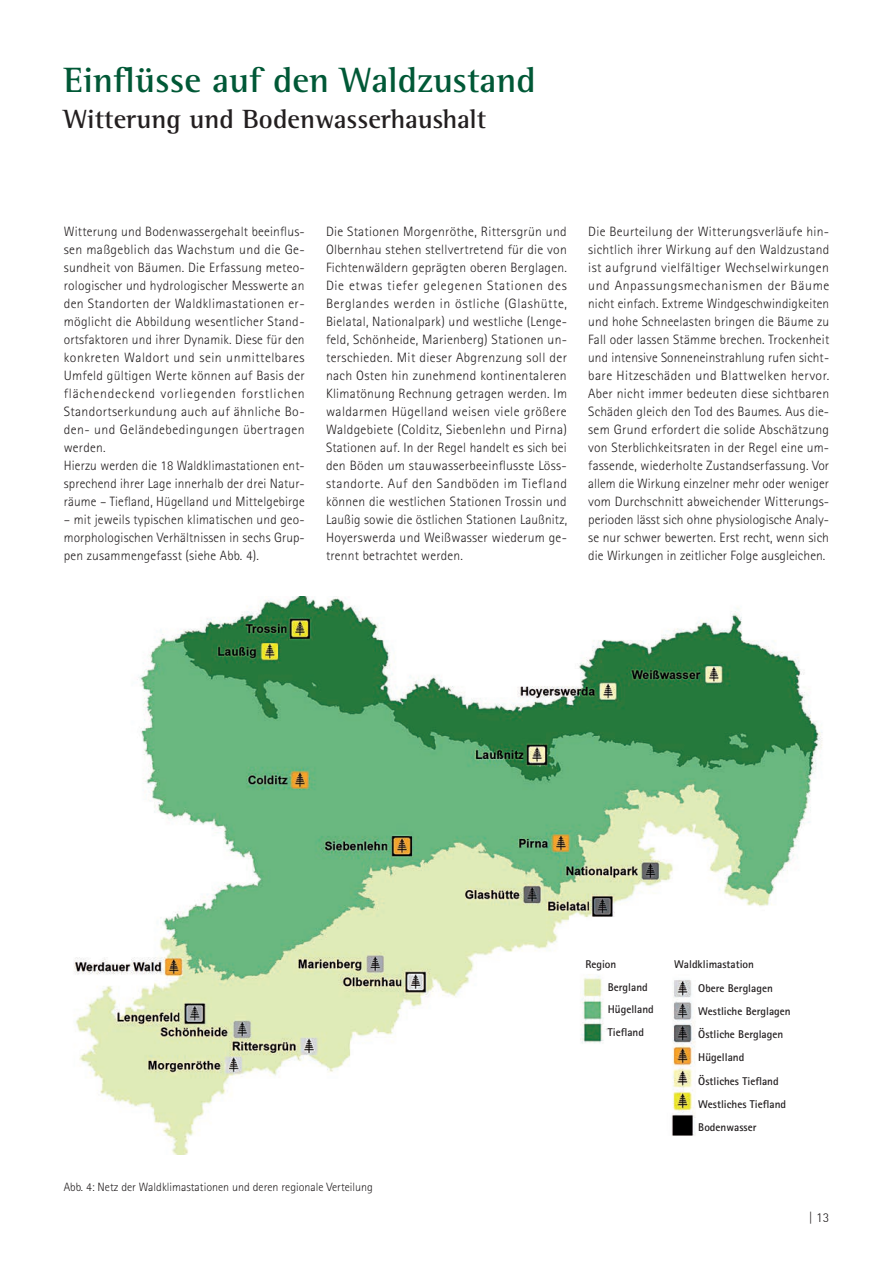
<style>
.page{position:relative;width:893px;height:1263px;background:#fff}
.page>*{position:absolute;margin:0;border:0;box-sizing:border-box;transform-origin:0 0}
.t1{font:700 36px "Rotis Semi Serif";color:#005836}
.t2{font:700 27px "Rotis Semi Serif";color:#231f20}
.t3{font:300 13.5px/18px "Rotis Sans Serif";letter-spacing:.015em;color:#231f20;text-align:justify}
.t4{font:300 13.5px "Rotis Sans Serif 45";color:#231f20}
.Figure{font:300 12px "Rotis Sans Serif";color:#231f20}
.t5{font:700 11.25px/23.2px "Rotis Sans Serif";color:#231f20}
</style>
<div class="page">
<img style="left:74px;top:596px;width:748px;height:558px">
<h1 class="t1" style="left:64px;top:59px;width:474px">Einflüsse auf den Waldzustand</h1>
<h2 class="t2" style="left:64px;top:103px;width:424px">Witterung und Bodenwasserhaushalt</h2>
<p class="t3" style="left:64px;top:223px;width:243px">Witterung und Bodenwassergehalt beeinflus&shy;sen maßgeblich das Wachstum und die Ge&shy;sundheit von Bäumen. Die Erfassung meteo&shy;rologischer und hydrologischer Messwerte an den Standorten der Waldklimastationen er&shy;möglicht die Abbildung wesentlicher Stand&shy;ortsfaktoren und ihrer Dynamik. Diese für den konkreten Waldort und sein unmittelbares Umfeld gültigen Werte können auf Basis der flächendeckend vorliegenden forstlichen Standortserkundung auch auf ähnliche Bo&shy;den- und Geländebedingungen übertragen werden.</p>
<p class="t3" style="left:64px;top:457px;width:242px">Hierzu werden die 18 Waldklimastationen ent&shy;sprechend ihrer Lage innerhalb der drei Natur&shy;räume – Tiefland, Hügelland und Mittelgebirge</p>
<p class="t3" style="left:64px;top:511px;width:242px">– mit jeweils typischen klimatischen und geo&shy;morphologischen Verhältnissen in sechs Grup&shy;pen zusammengefasst (siehe Abb. 4).</p>
<p class="t3" style="left:326px;top:223px;width:243px">Die Stationen Morgenröthe, Rittersgrün und Olbernhau stehen stellvertretend für die von Fichtenwäldern geprägten oberen Berglagen.<br>Die etwas tiefer gelegenen Stationen des Berglandes werden in östliche (Glashütte, Bielatal, Nationalpark) und westliche (Lenge&shy;feld, Schönheide, Marienberg) Stationen un&shy;terschieden. Mit dieser Abgrenzung soll der nach Osten hin zunehmend kontinentaleren Klimatönung Rechnung getragen werden. Im waldarmen Hügelland weisen viele größere Waldgebiete (Colditz, Siebenlehn und Pirna)<br>Stationen auf. In der Regel handelt es sich bei den Böden um stauwasserbeeinflusste Löss&shy;standorte. Auf den Sandböden im Tiefland können die westlichen Stationen Trossin und Laußig sowie die östlichen Stationen Laußnitz, Hoyerswerda und Weißwasser wiederum ge&shy;trennt betrachtet werden.</p>
<p class="t3" style="left:588px;top:223px;width:243px">Die Beurteilung der Witterungsverläufe hin&shy;sichtlich ihrer Wirkung auf den Waldzustand ist aufgrund vielfältiger Wechselwirkungen und Anpassungsmechanismen der Bäume nicht einfach. Extreme Windgeschwindigkeiten und hohe Schneelasten bringen die Bäume zu Fall oder lassen Stämme brechen. Trockenheit und intensive Sonneneinstrahlung rufen sicht&shy;bare Hitzeschäden und Blattwelken hervor.<br>Aber nicht immer bedeuten diese sichtbaren Schäden gleich den Tod des Baumes. Aus die&shy;sem Grund erfordert die solide Abschätzung von Sterblichkeitsraten in der Regel eine um&shy;fassende, wiederholte Zustandserfassung. Vor allem die Wirkung einzelner mehr oder weniger vom Durchschnitt abweichender Witterungs&shy;perioden lässt sich ohne physiologische Analy&shy;se nur schwer bewerten. Erst recht, wenn sich die Wirkungen in zeitlicher Folge ausgleichen.</p>
<p class="t5" style="left:608px;top:953px;width:48px;line-height:22.5px;text-indent:-22px">Region<br>Bergland<br>Hügelland<br>Tiefland</p>
<p class="t5" style="left:698px;top:953px;width:94px;text-indent:-24px">Waldklimastation<br>Obere Berglagen<br>Westliche Berglagen<br>Östliche Berglagen<br>Hügelland<br>Östliches Tiefland<br>Westliches Tiefland<br>Bodenwasser</p>
<p class="Figure" style="left:64px;top:1179px;width:311px">Abb. 4: Netz der Waldklimastationen und deren regionale Verteilung</p>
<p class="t4" style="left:808px;top:1209px;width:22px">| 13</p>
</div>
